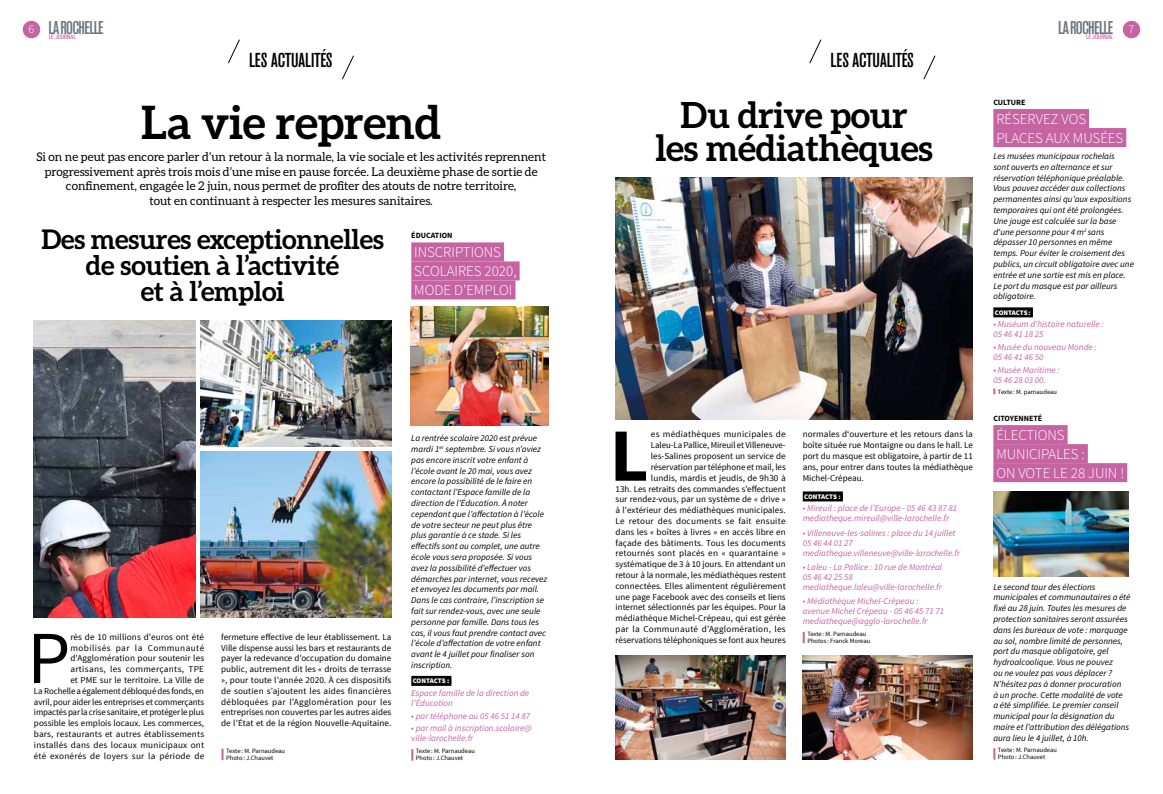
<style>
.page{position:relative;width:1163px;height:794px;background:#fff}
.page>*{position:absolute;margin:0;border:0;box-sizing:border-box;transform-origin:0 0}
.t1{font:700 75.3px "Source Sans Pro";color:#000}
.t2{font:74.9px "Source Sans Pro";color:#000}
.t3{font:700 46px "Aleo";letter-spacing:-.01em;color:#000}
.t4{font:700 36px/33px "Aleo";letter-spacing:-.01em;color:#000;text-align:center}
.t5{font:700 27px/26px "Aleo";letter-spacing:-.01em;color:#000;text-align:center}
.t6{font:500 condensed 20px "Akzidenz Grotesk BE";color:#000}
.t7{font:500 condensed 18.3px "Akzidenz Grotesk BE";letter-spacing:-.04em;color:#6e7580}
.t8{font:300 15px/19px "Source Sans Pro";color:#fff}
.t9{font:12px/14.4px "Aleo";color:#000;text-align:center}
.t10{font:300 12px "Source Sans Pro";color:#fff}
.t11{font:9px/10.8px "Source Sans Pro";color:#000;text-align:right}
.t12{font:italic 9px/10.8px "Source Sans Pro";color:#000}
.t13{font:italic 9px/10px "Source Sans Pro";color:#c563a3}
.t14{font:700 8px "Source Sans Pro";color:#000}
.t15{font:900 7px "Source Sans Pro";letter-spacing:-.01em;color:#fff}
.t16{font:500 condensed 6.6px "Univers";letter-spacing:-.04em;color:#c563a3}
.t17{font:6.5px/6.8px "Source Sans Pro";color:#000}
.s1{font-family:"Source Sans Pro";font-weight:300;font-stretch:normal;font-size:12px;color:#fff}
.s2{color:#000}
</style>
<div class="page">
<img style="left:34px;top:320px;width:162px;height:297px">
<div style="left:411px;top:242px;width:93px;height:19px;background:#c563a3"></div>
<div style="left:411px;top:261px;width:108px;height:19px;background:#c563a3"></div>
<div style="left:411px;top:280px;width:104px;height:19px;background:#c563a3"></div>
<div style="left:411px;top:676px;width:40px;height:10px;background:#000"></div>
<svg style="left:411px;top:749px;width:2px;height:11px"></svg>
<img style="left:411px;top:307px;width:137px;height:118px">
<div style="left:802px;top:491px;width:40px;height:10px;background:#000"></div>
<svg style="left:802px;top:632px;width:2px;height:11px"></svg>
<div style="left:993px;top:109px;width:95px;height:19px;background:#c563a3"></div>
<div style="left:993px;top:128px;width:133px;height:19px;background:#c563a3"></div>
<div style="left:993px;top:307px;width:39px;height:10px;background:#000"></div>
<svg style="left:993px;top:388px;width:2px;height:6px"></svg>
<img style="left:615px;top:177px;width:357px;height:243px">
<div style="left:993px;top:425px;width:74px;height:19px;background:#c563a3"></div>
<div style="left:993px;top:444px;width:94px;height:19px;background:#c563a3"></div>
<div style="left:993px;top:463px;width:133px;height:19px;background:#c563a3"></div>
<svg style="left:993px;top:748px;width:2px;height:11px"></svg>
<img style="left:993px;top:491px;width:135px;height:85px">
<img style="left:201px;top:320px;width:190px;height:126px">
<img style="left:201px;top:452px;width:190px;height:165px">
<svg style="left:221px;top:748px;width:2px;height:12px"></svg>
<img style="left:615px;top:655px;width:170px;height:105px">
<img style="left:802px;top:655px;width:170px;height:105px">
<svg style="left:228px;top:39px;width:12px;height:25px"></svg>
<svg style="left:342px;top:55px;width:12px;height:25px"></svg>
<svg style="left:809px;top:39px;width:12px;height:25px"></svg>
<svg style="left:923px;top:55px;width:12px;height:25px"></svg>
<svg style="left:1122px;top:21px;width:18px;height:17px"></svg>
<svg style="left:23px;top:21px;width:17px;height:17px"></svg>
<h3 class="t7" style="left:29px;top:17px;width:76px"><span class="s1">6</span> LAROCHELLE</h3>
<p class="t16" style="left:49px;top:33px;width:28px">LE JOURNAL</p>
<h3 class="t6" style="left:249px;top:49px;width:85px">LES ACTUALITÉS</h3>
<h3 class="t6" style="left:830px;top:49px;width:85px">LES ACTUALITÉS</h3>
<h3 class="t7" style="left:1058px;top:17px;width:56px">LAROCHELLE</h3>
<p class="t16" style="left:1085px;top:33px;width:28px">LE JOURNAL</p>
<h3 class="t10" style="left:1128px;top:22px;width:7px">7</h3>
<h3 class="t3" style="left:141px;top:95px;width:301px">La vie reprend</h3>
<p class="t9" style="left:36px;top:150px;width:511px">Si on ne peut pas encore parler d’un retour à la normale, la vie sociale et les activités reprennent progressivement après trois mois d’une mise en pause forcée. La deuxième phase de sortie de confinement, engagée le 2 juin, nous permet de profiter des atouts de notre territoire,<br>tout en continuant à respecter les mesures sanitaires.</p>
<p class="t14" style="left:411px;top:230px;width:43px">ÉDUCATION</p>
<h3 class="t8" style="left:414px;top:242px;width:104px">INSCRIPTIONS<br>SCOLAIRES 2020,<br>MODE D’EMPLOI</h3>
<h3 class="t5" style="left:41px;top:226px;width:344px">Des mesures exceptionnelles de soutien à l’activité<br>et à l’emploi</h3>
<p class="t11" style="left:34px;top:631px;width:172px">rès de 10 millions d’euros ont été mobilisés par la Communauté d'Agglomération pour soutenir les artisans, les commerçants, TPE<br>et PME sur le territoire. La Ville de<br>La Rochelle a également débloqué des fonds, en avril, pour aider les entreprises et commerçants impactés par la crise sanitaire, et protéger le plus possible les emplois locaux. Les commerces, bars, restaurants et autres établissements installés dans des locaux municipaux ont été exonérés de loyers sur la période de</p>
<p class="t11" style="left:221px;top:631px;width:172px;text-align:justify">fermeture effective de leur établissement. La Ville dispense aussi les bars et restaurants de payer la redevance d’occupation du domaine public, autrement dit les « droits de terrasse », pour toute l’année 2020. À ces dispositifs de soutien s’ajoutent les aides financières débloquées par l’Agglomération pour les entreprises non couvertes par les autres aides de l’État et de la région Nouvelle-Aquitaine.</p>
<h2 class="t2" style="left:27px;top:611px;width:45px">P</h2>
<p class="t17" style="left:226px;top:747px;width:60px">Texte : M. Parnaudeau<br>Photo: J.Chauvet</p>
<p class="t12" style="left:411px;top:433px;width:137px">La rentrée scolaire 2020 est prévue mardi 1<sup>er</sup> septembre. Si vous n’aviez pas encore inscrit votre enfant à l’école avant le 20 mai, vous avez encore la possibilité de le faire en contactant l’Espace famille de la direction de l’Éducation. À noter cependant que l’affectation à l’école de votre secteur ne peut plus être plus garantie à ce stade. Si les effectifs sont au complet, une autre école vous sera proposée. Si vous avez la possibilité d’effectuer vos démarches par internet, vous recevez et envoyez les documents par mail.<br>Dans le cas contraire, l’inscription se fait sur rendez-vous, avec une seule personne par famille. Dans tous les cas, il vous faut prendre contact avec l’école d’affectation de votre enfant avant le 4 juillet pour finaliser son inscription.</p>
<p class="t15" style="left:412px;top:676px;width:40px">CONTACTS :<span class="s2">l</span></p>
<p class="t13" style="left:411px;top:687px;width:119px">Espace famille de la direction de l’Éducation</p>
<p class="t13" style="left:411px;top:710px;width:120px">• par téléphone au 05 46 51 14 87</p>
<p class="t13" style="left:411px;top:723px;width:122px">• par mail à inscription.scolaire@ ville-larochelle.fr</p>
<p class="t17" style="left:416px;top:748px;width:60px">Texte : M. Parnaudeau<br>Photo: J.Chauvet</p>
<h3 class="t4" style="left:655px;top:97px;width:279px">Du drive pour les médiathèques</h3>
<p class="t14" style="left:993px;top:97px;width:33px">CULTURE</p>
<h3 class="t8" style="left:996px;top:109px;width:128px">RÉSERVEZ VOS<br>PLACES AUX MUSÉES</h3>
<p class="t12" style="left:993px;top:151px;width:142px">Les musées municipaux rochelais<br>sont ouverts en alternance et sur réservation téléphonique préalable.<br>Vous pouvez accéder aux collections permanentes ainsi qu’aux expositions temporaires qui ont été prolongées.<br>Une jauge est calculée sur la base d'une personne pour 4 m<sup>2</sup> sans dépasser 10 personnes en même temps. Pour éviter le croisement des publics, un circuit obligatoire avec une entrée et une sortie est mis en place.<br>Le port du masque est par ailleurs obligatoire.</p>
<p class="t15" style="left:994px;top:308px;width:40px">CONTACTS:<span class="s2">l</span></p>
<p class="t13" style="left:993px;top:319px;width:112px">• Muséum d’histoire naturelle :<br>05 46 41 18 25</p>
<p class="t13" style="left:993px;top:342px;width:105px">• Musée du nouveau Monde :<br>05 46 41 46 50</p>
<p class="t13" style="left:993px;top:365px;width:68px">• Musée Maritime :<br>05 46 28 03 00.</p>
<p class="t17" style="left:997px;top:388px;width:61px">Texte : M. parnaudeau</p>
<p class="t11" style="left:615px;top:429px;width:172px">es médiathèques municipales de<br>Laleu-La Pallice, Mireuil et Villeneuve&shy;les-Salines proposent un service de réservation par téléphone et mail, les<br>lundis, mardis et jeudis, de 9h30 à<br>13h. Les retraits des commandes s’effectuent sur rendez-vous, par un système de « drive » à l'extérieur des médiathèques municipales.<br>Le retour des documents se fait ensuite dans les « boîtes à livres » en accès libre en façade des bâtiments. Tous les documents retournés sont placés en « quarantaine » systématique de 3 à 10 jours. En attendant un retour à la normale, les médiathèques restent connectées. Elles alimentent régulièrement une page Facebook avec des conseils et liens internet sélectionnés par les équipes. Pour la médiathèque Michel-Crépeau, qui est gérée par la Communauté d’Agglomération, les réservations téléphoniques se font aux heures</p>
<p class="t11" style="left:802px;top:429px;width:172px;text-align:justify">normales d‘ouverture et les retours dans la boîte située rue Montaigne ou dans le hall. Le port du masque est obligatoire, à partir de 11 ans, pour entrer dans toutes la médiathèque Michel-Crépeau.</p>
<h1 class="t1" style="left:609px;top:407px;width:40px">L</h1>
<p class="t15" style="left:804px;top:492px;width:40px">CONTACTS :<span class="s2">l</span></p>
<p class="t13" style="left:802px;top:503px;width:156px">• Mireuil : place de l’Europe - 05 46 43 87 81 mediatheque.mireuil@ville-larochelle.fr</p>
<p class="t13" style="left:802px;top:527px;width:159px">• Villeneuve-les-salines : place du 14 juillet<br>05 46 44 01 27 mediatheque.villeneuve@ville-larochelle.fr</p>
<p class="t13" style="left:802px;top:562px;width:141px">• Laleu - La Pallice : 10 rue de Montréal<br>05 46 42 25 58 mediatheque.laleu@ville-larochelle.fr</p>
<p class="t13" style="left:802px;top:596px;width:143px">• Médiathèque Michel-Crépeau : avenue Michel Crépeau - 05 46 45 71 71 mediatheque@agglo-larochelle.fr</p>
<p class="t17" style="left:807px;top:630px;width:64px">Texte : M. Parnaudeau<br>Photos : Franck Moreau</p>
<p class="t14" style="left:993px;top:413px;width:50px">CITOYENNETÉ</p>
<h3 class="t8" style="left:996px;top:425px;width:129px">ÉLECTIONS<br>MUNICIPALES :<br>ON VOTE LE 28 JUIN !</h3>
<p class="t12" style="left:993px;top:581px;width:139px">Le second tour des élections municipales et communautaires a été fixé au 28 juin. Toutes les mesures de protection sanitaires seront assurées dans les bureaux de vote : marquage au sol, nombre limité de personnes, port du masque obligatoire, gel hydroalcoolique. Vous ne pouvez<br>ou ne voulez pas vous déplacer ?<br>N’hésitez pas à donner procuration<br>à un proche. Cette modalité de vote<br>a été simplifiée. Le premier conseil municipal pour la désignation du maire et l’attribution des délégations aura lieu le 4 juillet, à 10h.</p>
<p class="t17" style="left:997px;top:747px;width:60px">Texte : M. Parnaudeau<br>Photo: J.Chauvet</p>
</div>
